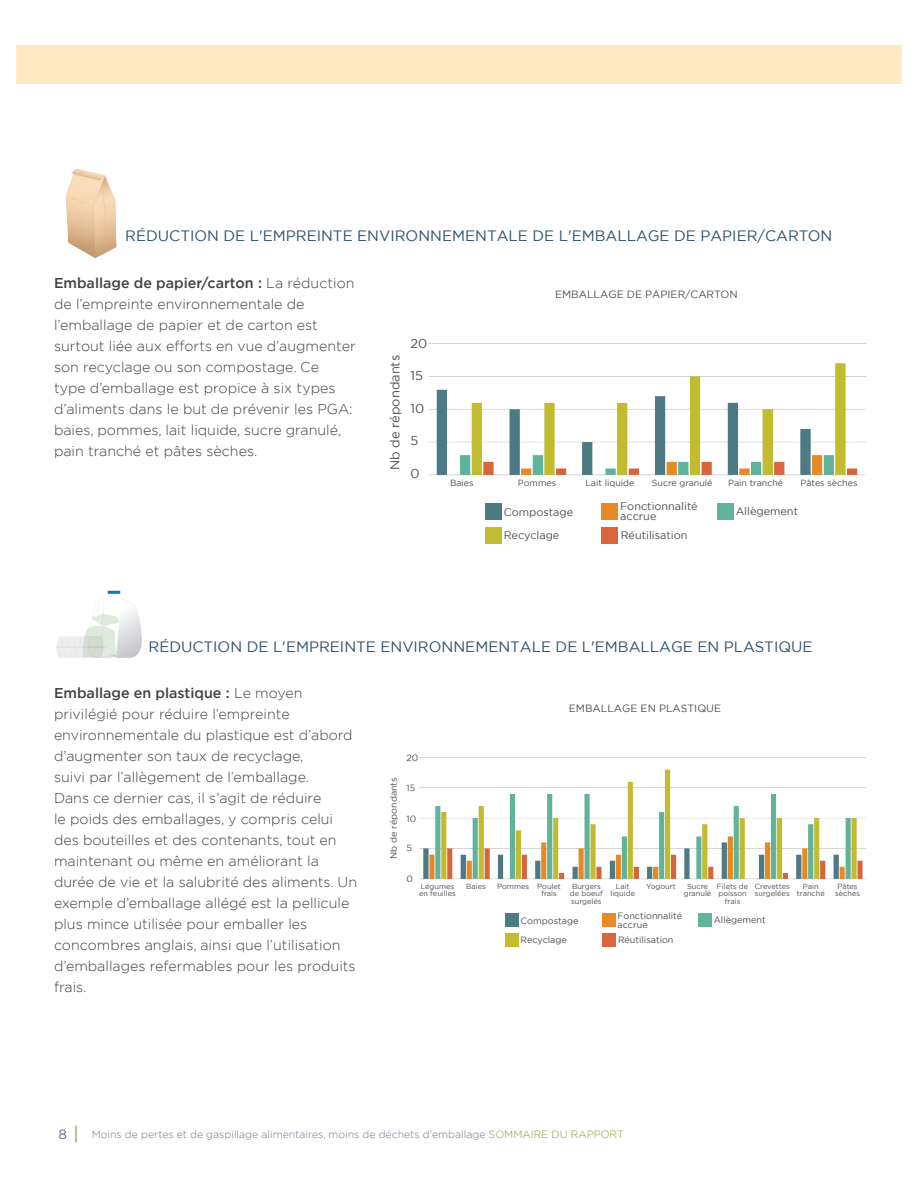
<style>
.page{position:relative;width:918px;height:1188px;background:#fff}
.page>*{position:absolute;margin:0;border:0;box-sizing:border-box;transform-origin:0 0}
.t1{font:15px "Gotham";color:#2c516c}
.t2{font:300 14.25px/21px "Gotham";color:#414042}
.t3{font:12.9px "Gotham";color:#4d4d4f}
.t4{font:12.45px "Calibri";color:#595959}
.t5{font:10.95px/9.9px "Gotham";color:#4d4d4f}
.t6{font:300 10.5px "Gotham";color:#6d7a91}
.t7{font:10.5px "Gotham";color:#4f4f51}
.t8{font:300 10.5px "Gotham";color:#889a3a}
.t9{font:9.15px/8.2px "Gotham";color:#4d4d4f}
.t10{font:8.85px "Gotham";color:#4d4d4f}
.t11{font:7.35px/7.4px "Gotham";color:#4d4d4f;text-align:center}
.s1{font-weight:500}
.s2{font-weight:400;font-size:13.5px;color:#536680}
.s3{font-weight:500;font-size:18px;color:#a9b981}
.s4{color:#889a3a}
</style>
<div class="page">
<img style="left:56px;top:590px;width:86px;height:68px">
<img style="left:66px;top:169px;width:51px;height:89px">
<img style="left:429px;top:343px;width:437px;height:201px">
<div style="left:458px;top:496px;width:282px;height:42px;background:#fff"></div>
<div style="left:485px;top:527px;width:16px;height:16px;background:#c3bc30"></div>
<div style="left:601px;top:527px;width:16px;height:16px;background:#d8653b"></div>
<div style="left:717px;top:504px;width:16px;height:16px;background:#60b49c"></div>
<div style="left:601px;top:504px;width:16px;height:16px;background:#e78a24"></div>
<div style="left:485px;top:504px;width:16px;height:16px;background:#4c7a85"></div>
<img style="left:419px;top:757px;width:447px;height:190px">
<div style="left:483px;top:904px;width:94px;height:34px;background:#fff"></div>
<div style="left:675px;top:902px;width:19px;height:17px;background:#fff"></div>
<div style="left:505px;top:933px;width:13px;height:14px;background:#c3bc30"></div>
<div style="left:602px;top:933px;width:13px;height:14px;background:#d8653b"></div>
<div style="left:698px;top:914px;width:14px;height:13px;background:#60b49c"></div>
<div style="left:602px;top:914px;width:13px;height:13px;background:#e78a24"></div>
<div style="left:505px;top:914px;width:13px;height:13px;background:#4c7a85"></div>
<div style="left:0;top:45px;width:918px;height:39px;background:#ffe9c3"></div>
<p class="t1" style="left:125px;top:227px;width:709px">réduction de l'em preinte environnem entale de l'em ballage de papier/carton</p>
<p class="t2" style="left:54px;top:272px;width:303px"><span class="s1">Emballage de papier/carton :</span> La réduction de l’empreinte environnementale de l’emballage de papier et de carton est surtout liée aux efforts en vue d’augmenter son recyclage ou son compostage. Ce<br>type d’emballage est propice à six types d’aliments dans le but de prévenir les PGA: baies, pommes, lait liquide, sucre granulé, pain tranché et pâtes sèches.</p>
<p class="t7" style="left:555px;top:287px;width:184px">EMBALLAGE DE papier/carton</p>
<p class="t4" style="left:405px;top:450px;width:120px;rotate:-90deg">Nombre de répondants</p>
<p class="t3" style="left:411px;top:335px;width:18px">20</p>
<p class="t3" style="left:387px;top:470px;width:117px;rotate:-90deg">Nb de répondants</p>
<p class="t3" style="left:411px;top:367px;width:14px">15</p>
<p class="t3" style="left:411px;top:400px;width:15px">10</p>
<p class="t3" style="left:411px;top:432px;width:9px">5</p>
<p class="t3" style="left:411px;top:465px;width:11px">0</p>
<p class="t10" style="left:450px;top:477px;width:25px">Baies</p>
<p class="t10" style="left:518px;top:477px;width:40px">Pommes</p>
<p class="t10" style="left:585px;top:477px;width:50px">Lait liquide</p>
<p class="t10" style="left:652px;top:477px;width:62px">Sucre granulé</p>
<p class="t10" style="left:728px;top:477px;width:57px">Pain tranché</p>
<p class="t10" style="left:801px;top:477px;width:58px">Pâtes sèches</p>
<p class="t5" style="left:504px;top:507px;width:71px">Compostage</p>
<p class="t5" style="left:620px;top:501px;width:79px">Fonctionnalité accrue</p>
<p class="t5" style="left:736px;top:506px;width:64px">Allègement</p>
<p class="t5" style="left:504px;top:530px;width:57px">Recyclage</p>
<p class="t5" style="left:621px;top:530px;width:68px">Réutilisation</p>
<p class="t1" style="left:148px;top:637px;width:666px">réduction de l'em preinte environnem entale de l'em ballage en plastique</p>
<p class="t2" style="left:54px;top:682px;width:305px"><span class="s1">Emballage en plastique :</span> Le moyen privilégié pour réduire l’empreinte environnementale du plastique est d’abord d’augmenter son taux de recyclage,<br>suivi par l’allègement de l’emballage.<br>Dans ce dernier cas, il s’agit de réduire<br>le poids des emballages, y compris celui des bouteilles et des contenants, tout en maintenant ou même en améliorant la durée de vie et la salubrité des aliments. Un exemple d’emballage allégé est la pellicule plus mince utilisée pour emballer les concombres anglais, ainsi que l’utilisation d’emballages refermables pour les produits frais.</p>
<p class="t7" style="left:569px;top:701px;width:112px">EMBALLAGE EN pLASTIQUE</p>
<p class="t9" style="left:406px;top:754px;width:13px">20</p>
<p class="t9" style="left:389px;top:859px;width:83px;rotate:-90deg">Nb de répondants</p>
<p class="t9" style="left:406px;top:783px;width:10px">15</p>
<p class="t9" style="left:406px;top:814px;width:11px">10</p>
<p class="t9" style="left:406px;top:844px;width:7px">5</p>
<p class="t9" style="left:406px;top:874px;width:8px">0</p>
<p class="t11" style="left:419px;top:882px;width:38px;text-align:left">Légumes en feuilles</p>
<p class="t11" style="left:797px;top:882px;width:29px">Pain tranché</p>
<p class="t11" style="left:537px;top:882px;width:25px">Poulet frais</p>
<p class="t11" style="left:616px;top:882px;width:15px">Lait</p>
<p class="t11" style="left:646px;top:882px;width:31px">Yogourt</p>
<p class="t11" style="left:717px;top:882px;width:33px">Filets de poisson frais</p>
<p class="t11" style="left:466px;top:882px;width:21px">Baies</p>
<p class="t11" style="left:497px;top:882px;width:33px">Pommes</p>
<p class="t11" style="left:835px;top:882px;width:27px">Pâtes sèches</p>
<p class="t9" style="left:618px;top:912px;width:66px">Fonctionnalité accrue</p>
<p class="t9" style="left:714px;top:915px;width:53px">Allègement</p>
<p class="t9" style="left:521px;top:935px;width:48px">Recyclage</p>
<p class="t9" style="left:618px;top:935px;width:57px">Réutilisation</p>
<p class="t11" style="left:755px;top:882px;width:37px;text-align:left">Crevettes surgelées</p>
<p class="t11" style="left:684px;top:882px;width:29px">Sucre granulé</p>
<p class="t11" style="left:570px;top:882px;width:34px;text-align:left">Burgers de boeuf surgelés</p>
<p class="t11" style="left:610px;top:890px;width:26px">liquide</p>
<p class="t9" style="left:521px;top:916px;width:59px">Compostage</p>
<p class="t6" style="left:58px;top:1128px;width:529px"><span class="s2">8</span> <span class="s3">|</span> Moins de pertes et de gaspillage alimentaires, moins de déchets d'emballage <span class="s4">sommai re du rapp</span></p>
<p class="t8" style="left:601px;top:1128px;width:25px">ort</p>
</div>
